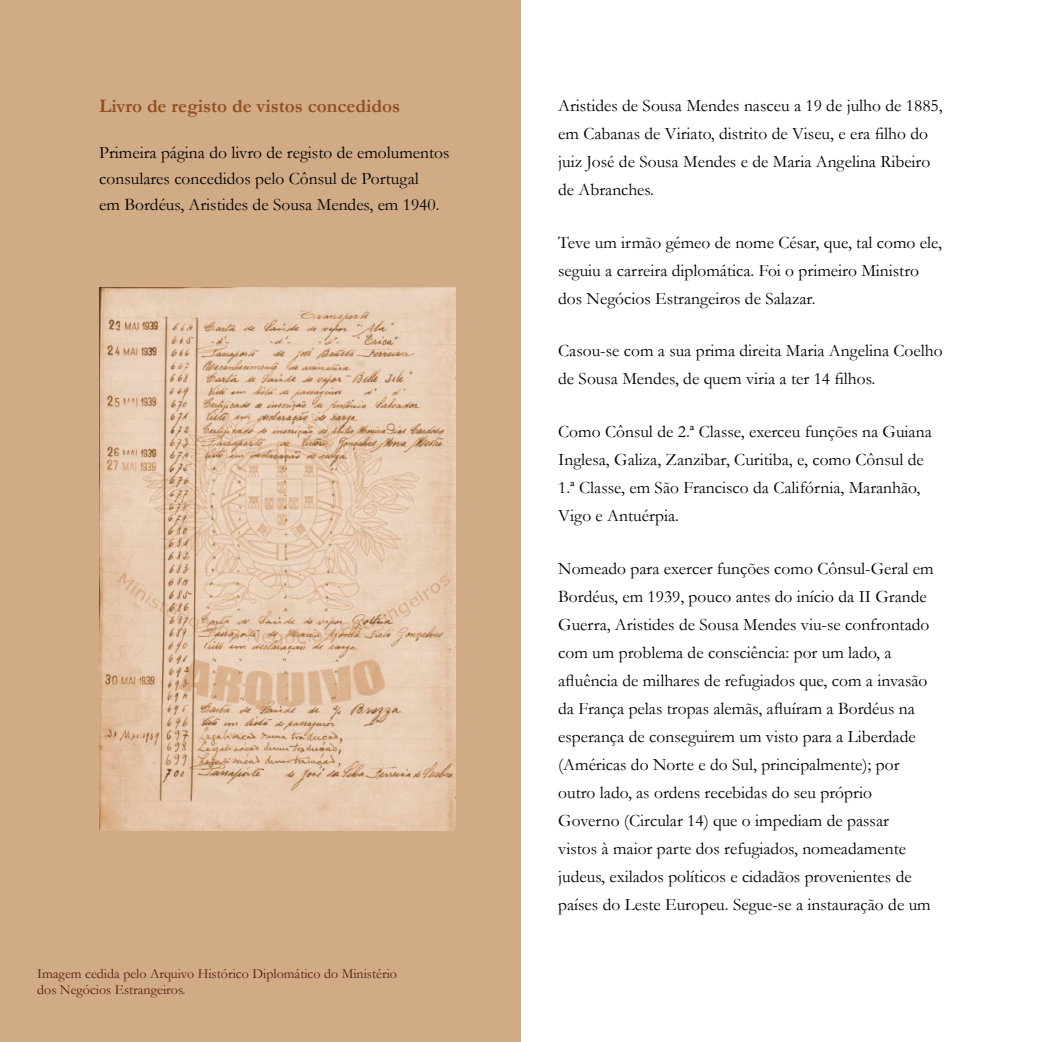
<style>
.page{position:relative;width:1042px;height:1042px;background:#fff}
.page>*{position:absolute;margin:0;border:0;box-sizing:border-box;transform-origin:0 0}
.t1{font:700 19.25px "Garamond";color:#924e21}
.t2{font:17.5px/28px "Garamond";color:#000}
.t3{font:14px/16.8px "Garamond";color:#5b1d14}
</style>
<div class="page">
<div style="left:0;top:0;width:521px;height:1042px;background:#d0ab85"></div>
<img style="left:100px;top:287px;width:356px;height:543px">
<p class="t1" style="left:99px;top:93px;width:302px">Livro de registo de vistos concedidos</p>
<p class="t2" style="left:99px;top:139px;width:352px;line-height:26.2px">Primeira página do livro de registo de emolumentos consulares concedidos pelo Cônsul de Portugal<br>em Bordéus, Aristides de Sousa Mendes, em 1940.</p>
<p class="t3" style="left:37px;top:964px;width:361px">Imagem cedida pelo Arquivo Histórico Diplomático do Ministério dos Negócios Estrangeiros.</p>
<p class="t2" style="left:558px;top:91px;width:386px">Aristides de Sousa Mendes nasceu a 19 de julho de 1885, em Cabanas de Viriato, distrito de Viseu, e era filho do juiz José de Sousa Mendes e de Maria Angelina Ribeiro de Abranches.</p>
<p class="t2" style="left:558px;top:228px;width:385px">Teve um irmão gémeo de nome César, que, tal como ele, seguiu a carreira diplomática. Foi o primeiro Ministro dos Negócios Estrangeiros de Salazar.</p>
<p class="t2" style="left:558px;top:336px;width:386px">Casou-se com a sua prima direita Maria Angelina Coelho de Sousa Mendes, de quem viria a ter 14 filhos.</p>
<p class="t2" style="left:558px;top:417px;width:375px">Como Cônsul de 2.ª Classe, exerceu funções na Guiana Inglesa, Galiza, Zanzibar, Curitiba, e, como Cônsul de 1.ª Classe, em São Francisco da Califórnia, Maranhão, Vigo e Antuérpia.</p>
<p class="t2" style="left:558px;top:554px;width:377px">Nomeado para exercer funções como Cônsul-Geral em Bordéus, em 1939, pouco antes do início da II Grande Guerra, Aristides de Sousa Mendes viu-se confrontado com um problema de consciência: por um lado, a afluência de milhares de refugiados que, com a invasão da França pelas tropas alemãs, afluíram a Bordéus na esperança de conseguirem um visto para a Liberdade (Américas do Norte e do Sul, principalmente); por outro lado, as ordens recebidas do seu próprio Governo (Circular 14) que o impediam de passar<br>vistos à maior parte dos refugiados, nomeadamente judeus, exilados políticos e cidadãos provenientes de países do Leste Europeu. Segue-se a instauração de um</p>
</div>
